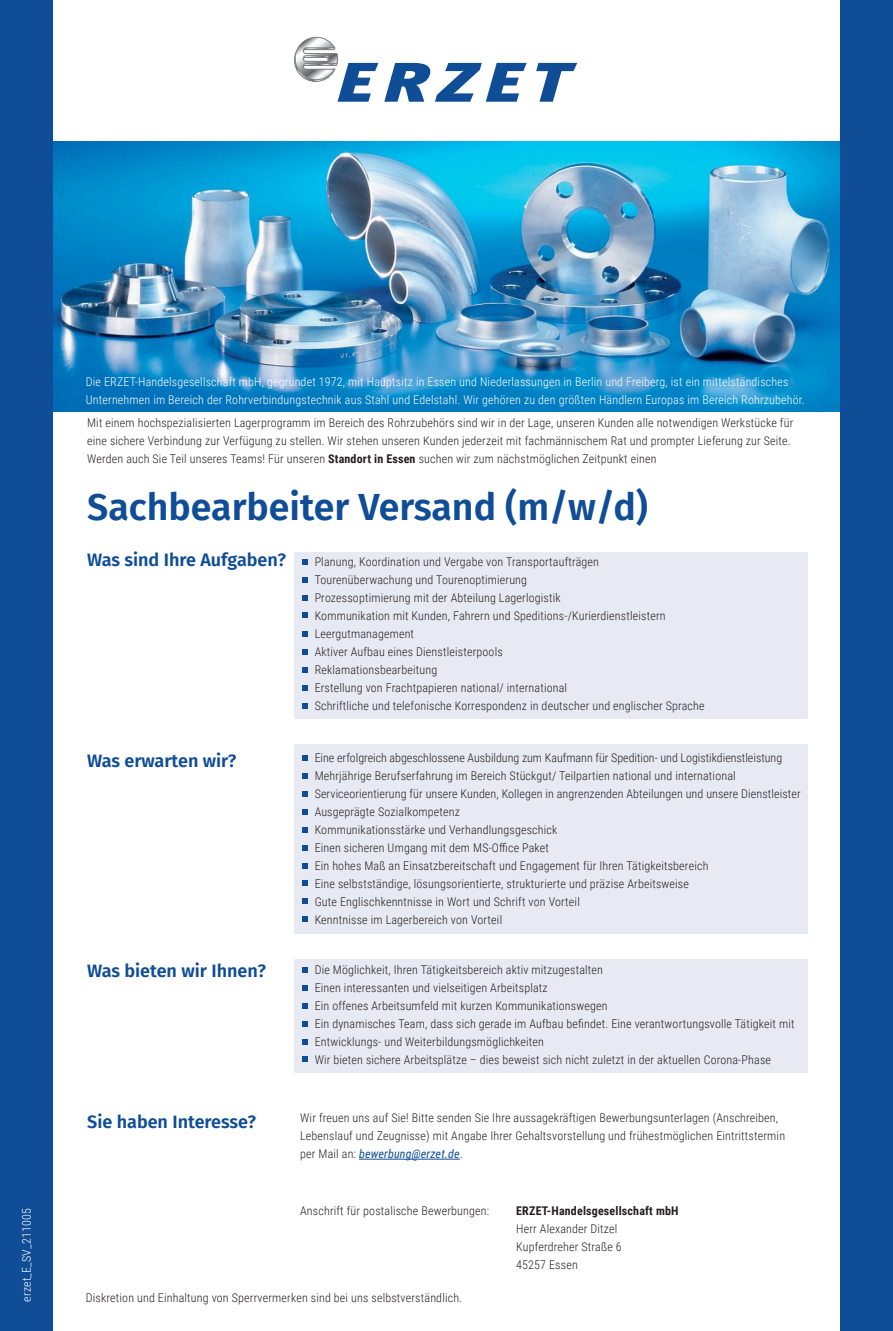
<style>
.page{position:relative;width:893px;height:1331px;background:#fff}
.page>*{position:absolute;margin:0;border:0;box-sizing:border-box;transform-origin:0 0}
.t1{font:600 37.5px "Fira Sans";color:#0f4d96}
.t2{font:600 18px "Fira Sans";color:#0f4d96}
.t3{font:300 12px/18px "Roboto Condensed";letter-spacing:.015em;color:#231f20}
.t4{font:300 12px "Roboto Condensed";letter-spacing:.015em;color:#fff}
.t5{font:700 12px "Roboto Condensed";letter-spacing:.015em;color:#231f20}
.s1{font-weight:700}
.s2{font-weight:400;font-style:italic;color:#0f4d96}
</style>
<div class="page">
<img style="left:52px;top:141px;width:788px;height:270px">
<div style="left:294px;top:552px;width:514px;height:167px;background:#e7e9f3"></div>
<div style="left:294px;top:744px;width:514px;height:189px;background:#e7e9f3"></div>
<svg style="left:384px;top:63px;width:143px;height:39px"></svg>
<svg style="left:536px;top:63px;width:41px;height:39px"></svg>
<svg style="left:294px;top:37px;width:84px;height:65px"></svg>
<div style="left:0;top:0;width:52px;height:1331px;background:#0f4d96"></div>
<div style="left:840px;top:0;width:53px;height:1331px;background:#0f4d96"></div>
<hr style="left:359px;top:1159px;width:101px;height:1px;background:#0f4d96">
<svg style="left:302px;top:559px;width:5px;height:5px"></svg>
<svg style="left:302px;top:703px;width:5px;height:6px"></svg>
<svg style="left:302px;top:631px;width:5px;height:5px"></svg>
<svg style="left:302px;top:773px;width:5px;height:5px"></svg>
<svg style="left:302px;top:863px;width:5px;height:5px"></svg>
<svg style="left:302px;top:649px;width:5px;height:5px"></svg>
<svg style="left:302px;top:791px;width:5px;height:5px"></svg>
<svg style="left:302px;top:595px;width:5px;height:5px"></svg>
<svg style="left:302px;top:612px;width:5px;height:6px"></svg>
<svg style="left:302px;top:577px;width:5px;height:5px"></svg>
<svg style="left:302px;top:755px;width:5px;height:5px"></svg>
<svg style="left:302px;top:845px;width:5px;height:5px"></svg>
<svg style="left:302px;top:667px;width:5px;height:5px"></svg>
<svg style="left:302px;top:685px;width:5px;height:6px"></svg>
<svg style="left:302px;top:809px;width:5px;height:5px"></svg>
<svg style="left:302px;top:827px;width:5px;height:5px"></svg>
<svg style="left:302px;top:916px;width:5px;height:6px"></svg>
<svg style="left:302px;top:898px;width:5px;height:6px"></svg>
<svg style="left:302px;top:880px;width:5px;height:6px"></svg>
<div style="left:294px;top:959px;width:514px;height:114px;background:#e7e9f3"></div>
<svg style="left:302px;top:967px;width:5px;height:5px"></svg>
<svg style="left:302px;top:985px;width:5px;height:5px"></svg>
<svg style="left:302px;top:1003px;width:5px;height:5px"></svg>
<svg style="left:302px;top:1021px;width:5px;height:5px"></svg>
<svg style="left:302px;top:1039px;width:5px;height:5px"></svg>
<svg style="left:302px;top:1056px;width:5px;height:5px"></svg>
<p class="t4" style="left:18px;top:1302px;width:95px;rotate:-90deg">erzet_E_SV_211005</p>
<p class="t4" style="left:86px;top:374px;width:704px">Die ERZET-Handelsgesellschaft mbH, gegründet 1972, mit Hauptsitz in Essen und Niederlassungen in Berlin und Freiberg, ist ein mittelständisches</p>
<p class="t4" style="left:86px;top:392px;width:720px">Unternehmen im Bereich der Rohrverbindungstechnik aus Stahl und Edelstahl. Wir gehören zu den größten Händlern Europas im Bereich Rohrzubehör.</p>
<p class="t3" style="left:87px;top:413px;width:708px">Mit einem hochspezialisierten Lagerprogramm im Bereich des Rohrzubehörs sind wir in der Lage, unseren Kunden alle notwendigen Werkstücke für eine sichere Verbindung zur Verfügung zu stellen. Wir stehen unseren Kunden jederzeit mit fachmännischem Rat und prompter Lieferung zur Seite.<br>Werden auch Sie Teil unseres Teams! Für unseren <span class="s1">Standort in Essen</span> suchen wir zum nächstmöglichen Zeitpunkt einen</p>
<p class="t1" style="left:87px;top:476px;width:562px">Sachbearbeiter Versand (m/w/d)</p>
<p class="t2" style="left:87px;top:545px;width:200px">Was sind Ihre Aufgaben?</p>
<p class="t3" style="left:315px;top:552px;width:286px">Planung, Koordination und Vergabe von Transportaufträgen</p>
<p class="t3" style="left:315px;top:570px;width:214px">Tourenüberwachung und Tourenoptimierung</p>
<p class="t3" style="left:315px;top:588px;width:247px">Prozessoptimierung mit der Abteilung Lagerlogistik</p>
<p class="t3" style="left:315px;top:606px;width:352px">Kommunikation mit Kunden, Fahrern und Speditions-/Kurierdienstleistern</p>
<p class="t3" style="left:315px;top:624px;width:101px">Leergutmanagement</p>
<p class="t3" style="left:315px;top:642px;width:190px">Aktiver Aufbau eines Dienstleisterpools</p>
<p class="t3" style="left:315px;top:660px;width:124px">Reklamationsbearbeitung</p>
<p class="t3" style="left:315px;top:678px;width:254px">Erstellung von Frachtpapieren national/ international</p>
<p class="t3" style="left:315px;top:696px;width:391px">Schriftliche und telefonische Korrespondenz in deutscher und englischer Sprache</p>
<p class="t2" style="left:87px;top:746px;width:151px">Was erwarten wir?</p>
<p class="t3" style="left:315px;top:748px;width:469px">Eine erfolgreich abgeschlossene Ausbildung zum Kaufmann für Spedition- und Logistikdienstleistung</p>
<p class="t3" style="left:315px;top:766px;width:422px">Mehrjährige Berufserfahrung im Bereich Stückgut/ Teilpartien national und international</p>
<p class="t3" style="left:315px;top:784px;width:487px">Serviceorientierung für unsere Kunden, Kollegen in angrenzenden Abteilungen und unsere Dienstleister</p>
<p class="t3" style="left:315px;top:802px;width:147px">Ausgeprägte Sozialkompetenz</p>
<p class="t3" style="left:315px;top:820px;width:244px">Kommunikationsstärke und Verhandlungsgeschick</p>
<p class="t3" style="left:315px;top:838px;width:236px">Einen sicheren Umgang mit dem MS-Office Paket</p>
<p class="t3" style="left:315px;top:856px;width:395px">Ein hohes Maß an Einsatzbereitschaft und Engagement für Ihren Tätigkeitsbereich</p>
<p class="t3" style="left:315px;top:874px;width:376px">Eine selbstständige, lösungsorientierte, strukturierte und präzise Arbeitsweise</p>
<p class="t3" style="left:315px;top:892px;width:267px">Gute Englischkenntnisse in Wort und Schrift von Vorteil</p>
<p class="t3" style="left:315px;top:910px;width:189px">Kenntnisse im Lagerbereich von Vorteil</p>
<p class="t2" style="left:87px;top:955px;width:180px">Was bieten wir Ihnen?</p>
<p class="t3" style="left:315px;top:960px;width:290px">Die Möglichkeit, Ihren Tätigkeitsbereich aktiv mitzugestalten</p>
<p class="t3" style="left:315px;top:978px;width:235px">Einen interessanten und vielseitigen Arbeitsplatz</p>
<p class="t3" style="left:315px;top:996px;width:294px">Ein offenes Arbeitsumfeld mit kurzen Kommunikationswegen</p>
<p class="t3" style="left:315px;top:1014px;width:481px">Ein dynamisches Team, dass sich gerade im Aufbau befindet. Eine verantwortungsvolle Tätigkeit mit<br>Entwicklungs- und Weiterbildungsmöglichkeiten</p>
<p class="t3" style="left:315px;top:1050px;width:458px">Wir bieten sichere Arbeitsplätze – dies beweist sich nicht zuletzt in der aktuellen Corona-Phase</p>
<p class="t2" style="left:87px;top:1107px;width:170px">Sie haben Interesse?</p>
<p class="t3" style="left:300px;top:1108px;width:486px">Wir freuen uns auf Sie! Bitte senden Sie Ihre aussagekräftigen Bewerbungsunterlagen (Anschreiben,<br>Lebenslauf und Zeugnisse) mit Angabe Ihrer Gehaltsvorstellung und frühestmöglichen Eintrittstermin per Mail an: <span class="s2">bewerbung@erzet.de</span>.</p>
<p class="t3" style="left:300px;top:1201px;width:190px">Anschrift für postalische Bewerbungen:</p>
<p class="t5" style="left:516px;top:1202px;width:164px">ERZET-Handelsgesellschaft mbH</p>
<p class="t3" style="left:516px;top:1219px;width:103px">Herr Alexander Ditzel</p>
<p class="t3" style="left:516px;top:1237px;width:107px">Kupferdreher Straße 6</p>
<p class="t3" style="left:516px;top:1255px;width:63px">45257 Essen</p>
<p class="t3" style="left:86px;top:1288px;width:378px">Diskretion und Einhaltung von Sperrvermerken sind bei uns selbstverständlich.</p>
</div>
